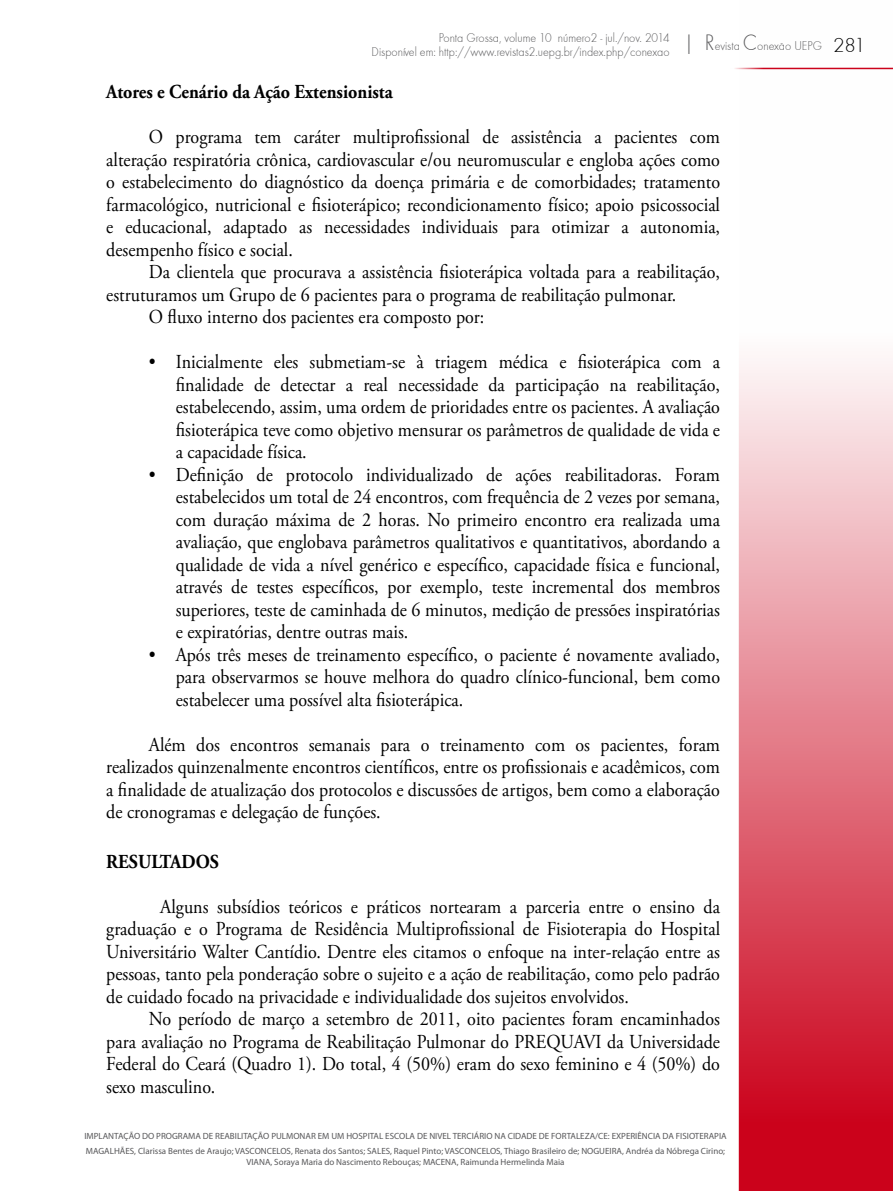
<style>
.page{position:relative;width:893px;height:1191px;background:#fff}
.page>*{position:absolute;margin:0;border:0;box-sizing:border-box;transform-origin:0 0}
.t1{font:21px "Futura TEE Ligh";color:#000}
.t2{font:19.8px/22.5px "Adobe Garamond Pro";color:#000;text-align:justify;scale:.91 1}
.t3{font:700 19.8px "Adobe Garamond Pro";color:#000;scale:.91 1}
.t4{font:13.2px/14.4px "Futura TEE Ligh";color:#58585a;scale:.91 1}
.t5{font:9px/15px "Myriad Pro";color:#58585a}
</style>
<div class="page">
<svg style="left:739px;top:67px;width:154px;height:1124px"></svg>
<hr style="left:730px;top:68px;width:163px;height:1px;background:#cb021b">
<p class="t4" style="left:372px;top:30px;width:496px;text-indent:67px">Ponta Grossa, volume 10 número2 - jul./nov. 2014<br>Disponível em: http://www.revistas2.uepg.br/index.php/conexao <sup>|</sup> <sup>R</sup>evista <sup>C</sup>onexao UEPG</p>
<p class="t4" style="left:781px;top:35px;width:4px">-</p>
<p class="t3" style="left:106px;top:80px;width:316px">Atores e Cenário da Ação Extensionista</p>
<p class="t2" style="left:106px;top:126px;width:676px;text-indent:43px">O programa tem caráter multiprofissional de assistência a pacientes com alteração respiratória crônica, cardiovascular e/ou neuromuscular e engloba ações como o estabelecimento do diagnóstico da doença primária e de comorbidades; tratamento farmacológico, nutricional e fisioterápico; recondicionamento físico; apoio psicossocial e educacional, adaptado as necessidades individuais para otimizar a autonomia, desempenho físico e social.</p>
<p class="t2" style="left:149px;top:261px;width:629px">Da clientela que procurava a assistência fisioterápica voltada para a reabilitação,</p>
<p class="t2" style="left:106px;top:284px;width:628px">estruturamos um Grupo de 6 pacientes para o programa de reabilitação pulmonar.</p>
<p class="t2" style="left:149px;top:306px;width:370px">O fluxo interno dos pacientes era composto por:</p>
<p class="t2" style="left:176px;top:351px;width:600px;text-indent:-27px">• Inicialmente eles submetiam-se à triagem médica e fisioterápica com a finalidade de detectar a real necessidade da participação na reabilitação, estabelecendo, assim, uma ordem de prioridades entre os pacientes. A avaliação fisioterápica teve como objetivo mensurar os parâmetros de qualidade de vida e a capacidade física.</p>
<p class="t2" style="left:176px;top:464px;width:600px;text-indent:-27px">• Definição de protocolo individualizado de ações reabilitadoras. Foram estabelecidos um total de 24 encontros, com frequência de 2 vezes por semana, com duração máxima de 2 horas. No primeiro encontro era realizada uma avaliação, que englobava parâmetros qualitativos e quantitativos, abordando a qualidade de vida a nível genérico e específico, capacidade física e funcional, através de testes específicos, por exemplo, teste incremental dos membros superiores, teste de caminhada de 6 minutos, medição de pressões inspiratórias e expiratórias, dentre outras mais.</p>
<p class="t2" style="left:176px;top:644px;width:600px;text-indent:-27px">• Após três meses de treinamento específico, o paciente é novamente avaliado, para observarmos se houve melhora do quadro clínico-funcional, bem como estabelecer uma possível alta fisioterápica.</p>
<p class="t2" style="left:106px;top:734px;width:676px;text-indent:43px">Além dos encontros semanais para o treinamento com os pacientes, foram realizados quinzenalmente encontros científicos, entre os profissionais e acadêmicos, com a finalidade de atualização dos protocolos e discussões de artigos, bem como a elaboração de cronogramas e delegação de funções.</p>
<p class="t3" style="left:106px;top:850px;width:125px">RESULTADO S</p>
<p class="t2" style="left:106px;top:896px;width:676px;text-indent:54px">Alguns subsídios teóricos e práticos nortearam a parceria entre o ensino da graduação e o Programa de Residência Multiprofissional de Fisioterapia do Hospital Universitário Walter Cantídio. Dentre eles citamos o enfoque na inter-relação entre as pessoas, tanto pela ponderação sobre o sujeito e a ação de reabilitação, como pelo padrão de cuidado focado na privacidade e individualidade dos sujeitos envolvidos.</p>
<p class="t2" style="left:106px;top:1008px;width:676px;text-indent:43px">No período de março a setembro de 2011, oito pacientes foram encaminhados para avaliação no Programa de Reabilitação Pulmonar do PREQUAVI da Universidade Federal do Ceará (Quadro 1). Do total, 4 (50%) eram do sexo feminino e 4 (50%) do sexo masculino.</p>
<p class="t1" style="left:833px;top:33px;width:34px">281</p>
<p class="t5" style="left:84px;top:1128px;width:644px">IMPLANTAÇÃO DO PROGRAMA DE REABILITAÇÃO PULMONAR EM UM HOSPITAL ESCOLA DE NIVEL TERCIÁRIO NA CIDADE DE FORTALEZA/CE: EXPERIÊNCIA DA FISIOTERAPIA<br>MAGALHÃES, Clarissa Bentes de Araujo; VASCONCELOS, Renata dos Santos; SALES, Raquel Pinto; VASCONCELOS, Thiago Brasileiro de; NOGUEIRA, Andréa da Nóbrega Cirino;</p>
<p class="t5" style="left:246px;top:1154px;width:320px">VIANA, Soraya Maria do Nascimento Rebouças; MACENA, Raimunda Hermelinda Maia</p>
</div>
